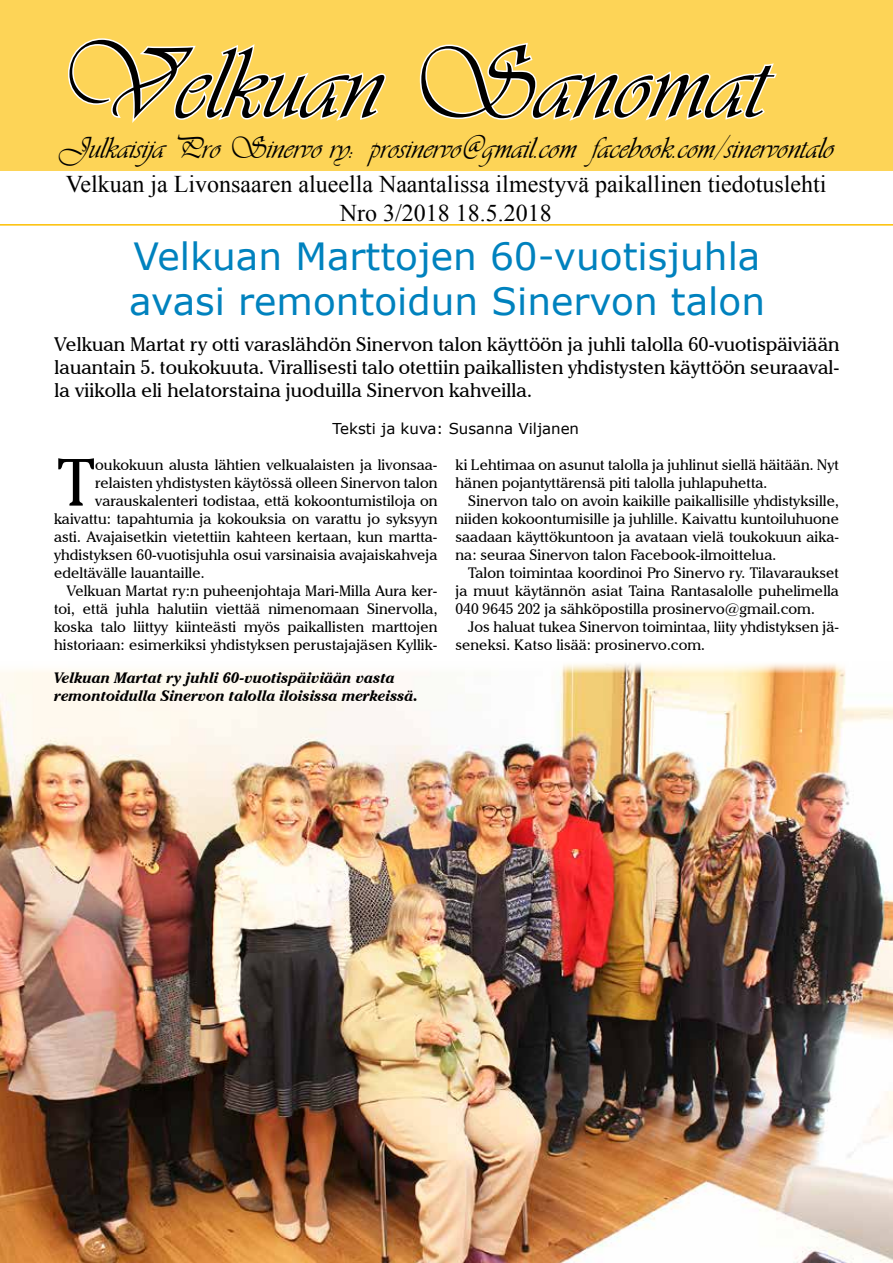
<style>
.page{position:relative;width:893px;height:1263px;background:#fff}
.page>*{position:absolute;margin:0;border:0;box-sizing:border-box;transform-origin:0 0}
.t1{font:105px "Vivaldii";color:#000}
.t2{font:66px "Cheltenham IT Cby BT";color:#000}
.t3{font:37.5px/45px "Verdana";color:#0082be}
.t4{font:31.5px "Vivaldii";color:#000}
.t5{font:24px/28.8px "Times New Roman";color:#000;text-align:center}
.t6{font:19.5px/23.4px "Cheltenham IT Cby BT";color:#000;text-align:justify}
.t7{font:15px/18px "Cheltenham IT Cby BT";color:#000}
.t8{font:italic 700 15px/18px "Cheltenham IT Cby BT";color:#000}
.t9{font:15px "Verdana";color:#000}
</style>
<div class="page">
<img style="left:0;top:663px;width:893px;height:600px">
<hr style="left:0;top:224px;width:893px;height:2px;background:#fcbf00">
<div style="left:0;top:0;width:893px;height:171px;background:#fdd457"></div>
<svg style="left:68px;top:38px;width:318px;height:85px"></svg>
<svg style="left:419px;top:42px;width:358px;height:79px"></svg>
<h1 class="t1" style="left:54px;top:23px;width:713px">Velkuan Sanomat</h1>
<h3 class="t4" style="left:59px;top:130px;width:776px">Julkaisija Pro Sinervo ry: prosinervo@gmail.com facebook.com/sinervontalo</h3>
<h3 class="t5" style="left:66px;top:169px;width:762px">Velkuan ja Livonsaaren alueella Naantalissa ilmestyvä paikallinen tiedotuslehti<br>Nro 3/2018 18.5.2018</h3>
<h3 class="t3" style="left:129px;top:233px;width:638px">Velkuan Marttojen 60-vuotisjuhla avasi remontoidun Sinervon talon</h3>
<p class="t6" style="left:55px;top:332px;width:786px">Velkuan Martat ry otti varaslähdön Sinervon talon käyttöön ja juhli talolla 60-vuotispäiviään lauantain 5. toukokuuta. Virallisesti talo otettiin paikallisten yhdistysten käyttöön seuraaval&shy;la viikolla eli helatorstaina juoduilla Sinervon kahveilla.</p>
<p class="t9" style="left:333px;top:418px;width:248px">Teksti ja kuva: Susanna Viljanen</p>
<h2 class="t2" style="left:57px;top:441px;width:39px">T</h2>
<p class="t7" style="left:95px;top:455px;width:344px">oukokuun alusta lähtien velkualaisten ja livonsaa-</p>
<p class="t7" style="left:95px;top:473px;width:344px">relaisten yhdistysten käytössä olleen Sinervon talon</p>
<p class="t7" style="left:95px;top:491px;width:344px">varauskalenteri todistaa, että kokoontumistiloja on</p>
<p class="t7" style="left:54px;top:509px;width:385px">kaivattu: tapahtumia ja kokouksia on varattu jo syksyyn</p>
<p class="t7" style="left:54px;top:527px;width:385px">asti. Avajaisetkin vietettiin kahteen kertaan, kun martta-</p>
<p class="t7" style="left:54px;top:545px;width:385px">yhdistyksen 60-vuotisjuhla osui varsinaisia avajaiskahveja</p>
<p class="t7" style="left:54px;top:563px;width:152px">edeltävälle lauantaille.</p>
<p class="t7" style="left:67px;top:581px;width:372px">Velkuan Martat ry:n puheenjohtaja Mari-Milla Aura ker-</p>
<p class="t7" style="left:54px;top:599px;width:385px">toi, että juhla halutiin viettää nimenomaan Sinervolla,</p>
<p class="t7" style="left:54px;top:617px;width:385px">koska talo liittyy kiinteästi myös paikallisten marttojen</p>
<p class="t7" style="left:54px;top:635px;width:385px">historiaan: esimerkiksi yhdistyksen perustajajäsen Kyllik-</p>
<p class="t8" style="left:55px;top:669px;width:365px">Velkuan Martat ry juhli 60-vuotispäiviään vasta remontoidulla Sinervon talolla iloisissa merkeissä.</p>
<p class="t7" style="left:455px;top:455px;width:385px">ki Lehtimaa on asunut talolla ja juhlinut siellä häitään. Nyt hänen pojantyttärensä piti talolla juhlapuhetta.</p>
<p class="t7" style="left:455px;top:491px;width:385px;text-align:justify;text-indent:13px">Sinervon talo on avoin kaikille paikallisille yhdistyksille, niiden kokoontumisille ja juhlille. Kaivattu kuntoiluhuone saadaan käyttökuntoon ja avataan vielä toukokuun aika&shy;na: seuraa Sinervon talon Facebook-ilmoittelua.</p>
<p class="t7" style="left:455px;top:563px;width:385px;text-align:justify;text-indent:13px">Talon toimintaa koordinoi Pro Sinervo ry. Tilavaraukset ja muut käytännön asiat Taina Rantasalolle puhelimella 040 9645 202 ja sähköpostilla prosinervo@gmail.com.</p>
<p class="t7" style="left:455px;top:617px;width:385px;text-indent:13px">Jos haluat tukea Sinervon toimintaa, liity yhdistyksen jä&shy;seneksi. Katso lisää: prosinervo.com.</p>
</div>
